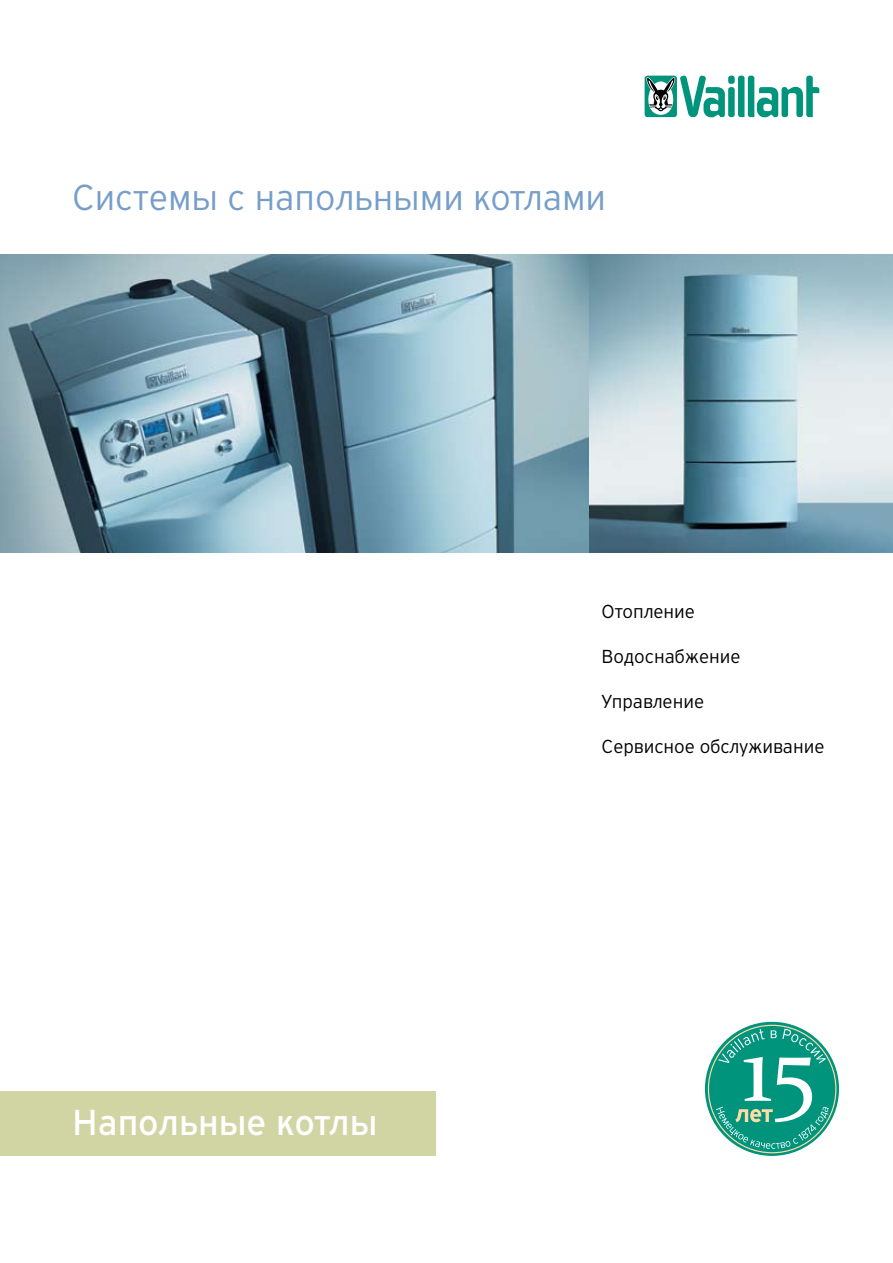
<style>
.page{position:relative;width:893px;height:1263px;background:#fff}
.page>*{position:absolute;margin:0;border:0;box-sizing:border-box;transform-origin:0 0}
.t1{font:300 36px "Interstate Cyr";color:#779ec9}
.t2{font:36px "Interstate Cyr";color:#fff}
.t3{font:300 18.75px "Interstate Cyr";color:#000}
</style>
<div class="page">
<div style="left:728px;top:87px;width:7px;height:30px;background:#00947d;border-radius:3px"></div>
<svg style="left:738px;top:76px;width:81px;height:41px"></svg>
<div style="left:728px;top:76px;width:7px;height:8px;background:#00947d;border-radius:3px"></div>
<div style="left:645px;top:76px;width:32px;height:41px;background:#00947d;border-radius:3px"></div>
<svg style="left:646px;top:75px;width:79px;height:42px"></svg>
<img style="left:0;top:255px;width:589px;height:297px">
<img style="left:589px;top:255px;width:304px;height:297px">
<div style="left:0;top:1091px;width:435px;height:65px;background:#d1d5a4"></div>
<svg style="left:704px;top:1021px;width:136px;height:135px;background:#41aa91"></svg>
<svg style="left:716px;top:1028px;width:113px;height:121px"></svg>
<h1 class="t1" style="left:72px;top:177px;width:535px">Системы с напольными котлами</h1>
<h1 class="t2" style="left:72px;top:1102px;width:307px">Напольные котлы</h1>
<p class="t3" style="left:602px;top:600px;width:95px">Отопление</p>
<p class="t3" style="left:602px;top:645px;width:140px">Водоснабжение</p>
<p class="t3" style="left:602px;top:690px;width:104px">Управление</p>
<p class="t3" style="left:602px;top:735px;width:224px">Сервисное обслуживание</p>
</div>
